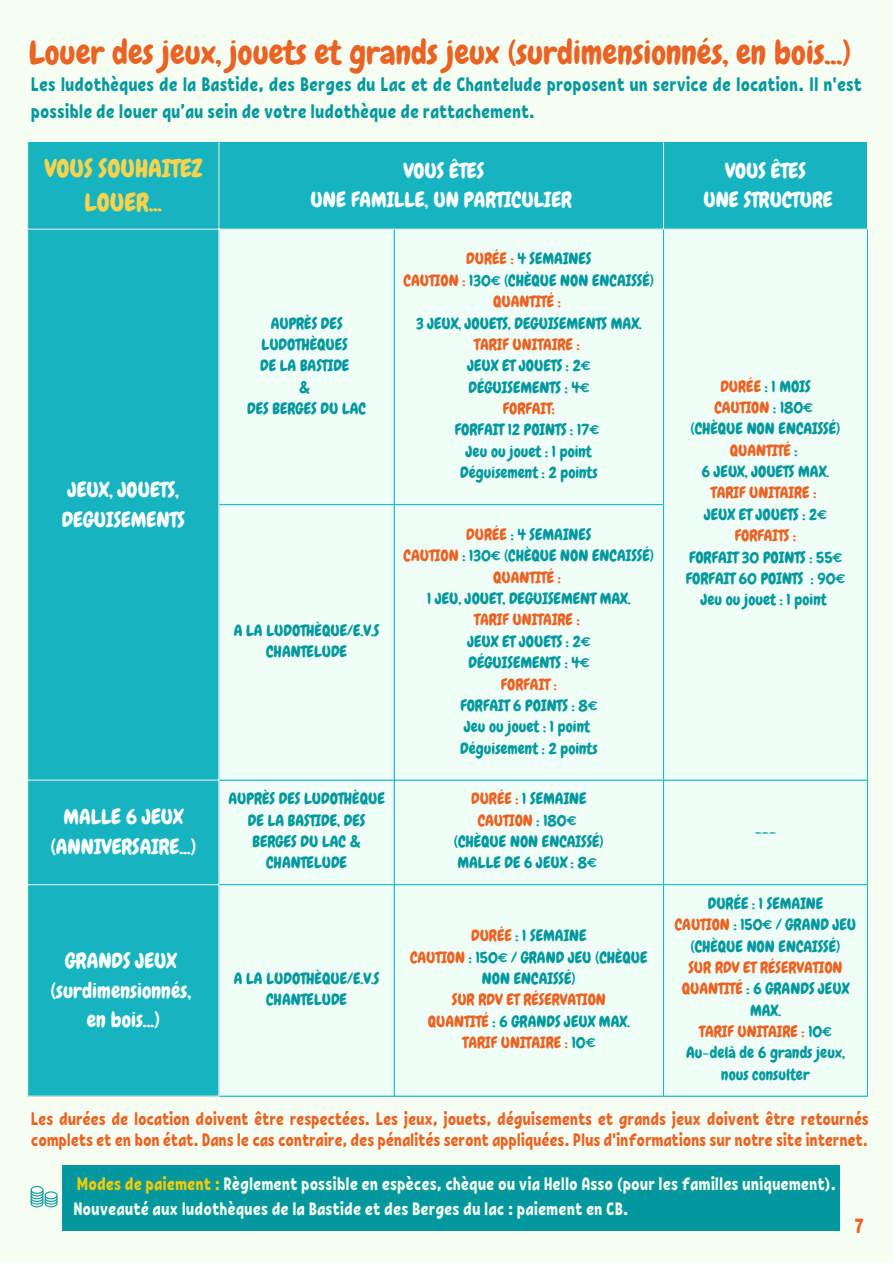
<style>
.page{position:relative;width:893px;height:1264px;background:#fff}
.page>*{position:absolute;margin:0;border:0;box-sizing:border-box;transform-origin:0 0}
.t1{font:33px "Chewy";color:#e96324}
.t2{font:24.75px/33.8px "Chewy";color:#fcd34d;text-align:center}
.t3{font:21px/29.2px "Chewy";color:#fff;text-align:center}
.t4{font:21px "RF Krabuler";color:#e96324}
.t5{font:19.5px/27px "RF Krabuler";color:#03989e}
.t6{font:18px/21.3px "RF Krabuler";letter-spacing:-.01em;color:#eb6425}
.t7{font:18px "RF Krabuler";color:#f6fff2}
.t8{font:15.75px/21.3px "Chewy";color:#03989e;text-align:center}
.t9{font:15.75px/21.3px "Chewy";color:#eb6425;text-align:center}
.t10{font:15.75px "Chewy";color:#e96324}
.s1{color:#e96324}
.s2{color:#eb6425}
.s3{color:#03989e}
.s4{color:#f6cd04}
</style>
<div class="page">
<div style="left:0;top:0;width:892px;height:1262px;background:#f6fff2"></div>
<div style="left:62px;top:1165px;width:778px;height:65px;background:#03989e"></div>
<svg style="left:31px;top:1186px;width:27px;height:21px"></svg>
<div style="left:28px;top:142px;width:839px;height:953px;background:#16b4c1"></div>
<svg style="left:219px;top:230px;width:648px;height:865px"></svg>
<hr style="left:27px;top:142px;width:1px;height:87px;background:#effff7">
<hr style="left:27px;top:141px;width:191px;height:1px;background:#effff7">
<hr style="left:218px;top:142px;width:1px;height:953px;background:#f6fff2">
<hr style="left:663px;top:142px;width:1px;height:87px;background:#f6fff2">
<hr style="left:27px;top:229px;width:840px;height:1px;background:#f6fff2">
<hr style="left:27px;top:779px;width:192px;height:1px;background:#f6fff2">
<hr style="left:27px;top:884px;width:192px;height:1px;background:#f6fff2">
<hr style="left:394px;top:230px;width:1px;height:865px;background:#00c2cb">
<hr style="left:663px;top:230px;width:1px;height:865px;background:#00c2cb">
<hr style="left:867px;top:230px;width:1px;height:865px;background:#00c2cb">
<hr style="left:219px;top:504px;width:445px;height:1px;background:#00c2cb">
<hr style="left:219px;top:779px;width:648px;height:1px;background:#00c2cb">
<hr style="left:219px;top:884px;width:648px;height:1px;background:#00c2cb">
<hr style="left:219px;top:1095px;width:648px;height:1px;background:#00c2cb">
<h1 class="t1" style="left:29px;top:32px;width:824px">Louer des jeux, jouets et grands jeux (surdimensionnés, en bois...)</h1>
<p class="t5" style="left:31px;top:71px;width:832px">Les ludothèques de la Bastide, des Berges du Lac et de Chantelude proposent un service de location. Il n'est possible de louer qu’au sein de votre ludothèque de rattachement.</p>
<h2 class="t2" style="left:44px;top:151px;width:159px">VOUS SOUHAITEZ<br>LOUER...</h2>
<h3 class="t3" style="left:310px;top:156px;width:263px">VOUS ÊTES<br>UNE FAMILLE, UN PARTICULIER</h3>
<h3 class="t3" style="left:703px;top:156px;width:131px">VOUS ÊTES<br>UNE STRUCTURE</h3>
<h3 class="t3" style="left:62px;top:475px;width:125px;text-align:left">JEUX, JOUETS,<br>DEGUISEMENTS</h3>
<h3 class="t3" style="left:50px;top:802px;width:147px">MALLE 6 JEUX (ANNIVERSAIRE...)</h3>
<h3 class="t3" style="left:51px;top:946px;width:142px">GRANDS JEUX (surdimensionnés, en bois...)</h3>
<p class="t8" style="left:247px;top:312px;width:120px">AUPRÈS DES<br>LUDOTHÈQUES<br>DE LA BASTIDE<br>&amp;<br>DES BERGES DU LAC</p>
<p class="t8" style="left:234px;top:619px;width:147px">A LA LUDOTHÈQUE/E.V.S<br>CHANTELUDE</p>
<p class="t8" style="left:403px;top:248px;width:252px"><span class="s1">DURÉE :</span> 4 SEMAINES<br><span class="s1">CAUTION :</span> 130€ (CHÈQUE NON ENCAISSÉ)<br><span class="s2">QUANTITÉ :</span></p>
<p class="t8" style="left:416px;top:312px;width:227px">3 JEUX, JOUETS, DEGUISEMENTS MAX.</p>
<p class="t10" style="left:474px;top:334px;width:107px">TARIF UNITAIRE :</p>
<p class="t8" style="left:467px;top:355px;width:124px;text-align:left">JEUX ET JOUETS : 2€<br>DÉGUISEMENTS : 4€</p>
<p class="t10" style="left:502px;top:398px;width:54px">FORFAIT:</p>
<p class="t8" style="left:455px;top:419px;width:146px">FORFAIT 12 POINTS : 17€<br>Jeu ou jouet : 1 point<br>Déguisement : 2 points</p>
<p class="t8" style="left:403px;top:524px;width:252px"><span class="s2">DURÉE</span> : 4 SEMAINES<br><span class="s2">CAUTION</span> : 130€ (CHÈQUE NON ENCAISSÉ)<br><span class="s2">QUANTITÉ :</span></p>
<p class="t8" style="left:427px;top:588px;width:205px">1 JEU, JOUET, DEGUISEMENT MAX.</p>
<p class="t9" style="left:474px;top:609px;width:107px">TARIF UNITAIRE :</p>
<p class="t8" style="left:467px;top:630px;width:124px;text-align:left">JEUX ET JOUETS : 2€<br>DÉGUISEMENTS : 4€</p>
<p class="t9" style="left:501px;top:673px;width:57px">FORFAIT :</p>
<p class="t8" style="left:460px;top:695px;width:139px;text-align:left">FORFAIT 6 POINTS : 8€<br>Jeu ou jouet : 1 point<br>Déguisement : 2 points</p>
<p class="t8" style="left:228px;top:788px;width:158px">AUPRÈS DES LUDOTHÈQUE<br>DE LA BASTIDE, DES<br>BERGES DU LAC &amp;<br>CHANTELUDE</p>
<p class="t8" style="left:454px;top:788px;width:151px"><span class="s2">DURÉE :</span> 1 SEMAINE<br><span class="s2">CAUTION</span> : 180€ (CHÈQUE NON ENCAISSÉ)<br>MALLE DE 6 JEUX : 8€</p>
<p class="t8" style="left:234px;top:968px;width:147px">A LA LUDOTHÈQUE/E.V.S<br>CHANTELUDE</p>
<p class="t8" style="left:410px;top:925px;width:239px"><span class="s2">DURÉE</span> : 1 SEMAINE<br><span class="s2">CAUTION</span> : 150€ / GRAND JEU (CHÈQUE<br>NON ENCAISSÉ)</p>
<p class="t9" style="left:428px;top:989px;width:203px">SUR RDV ET RÉSERVATION<br>QUANTITÉ <span class="s3">: 6 GRANDS JEUX MAX.<br></span>TARIF UNITAIRE : <span class="s3">10€</span></p>
<p class="t8" style="left:690px;top:375px;width:151px"><span class="s2">DURÉE</span> : 1 MOIS<br><span class="s2">CAUTION</span> : 180€ (CHÈQUE NON ENCAISSÉ)<br><span class="s2">QUANTITÉ</span> :<br>6 JEUX, JOUETS MAX.</p>
<p class="t9" style="left:710px;top:482px;width:107px">TARIF UNITAIRE :</p>
<p class="t8" style="left:704px;top:504px;width:124px">JEUX ET JOUETS : 2€</p>
<p class="t9" style="left:734px;top:525px;width:63px">FORFAITS :</p>
<p class="t8" style="left:686px;top:546px;width:160px">FORFAIT 30 POINTS : 55€<br>FORFAIT 60 POINTS : 90€<br>Jeu ou jouet : 1 point</p>
<p class="t8" style="left:754px;top:820px;width:23px">---</p>
<p class="t8" style="left:674px;top:892px;width:183px">DURÉE : 1 SEMAINE<br><span class="s2">CAUTION</span> : 150€ / GRAND JEU (CHÈQUE NON ENCAISSÉ)</p>
<p class="t8" style="left:681px;top:956px;width:169px"><span class="s2">SUR RDV ET RÉSERVATION<br>QUANTITÉ</span> : 6 GRANDS JEUX<br>MAX.<br><span class="s2">TARIF UNITAIRE :</span> 10€<br>Au-delà de 6 grands jeux, nous consulter</p>
<p class="t6" style="left:31px;top:1107px;width:839px">Les durées de location doivent être respectées. Les jeux, jouets, déguisements et grands jeux doivent être retournés complets et en bon état. Dans le cas contraire, des pénalités seront appliquées. Plus d'informations sur notre site internet.</p>
<p class="t7" style="left:77px;top:1172px;width:760px"><span class="s4">Modes de paiement :</span> Règlement possible en espèces, chèque ou via Hello Asso (pour les familles uniquement).</p>
<p class="t7" style="left:73px;top:1197px;width:556px">Nouveauté aux ludothèques de la Bastide et des Berges du lac : paiement en CB.</p>
<h3 class="t4" style="left:854px;top:1212px;width:11px">7</h3>
</div>
